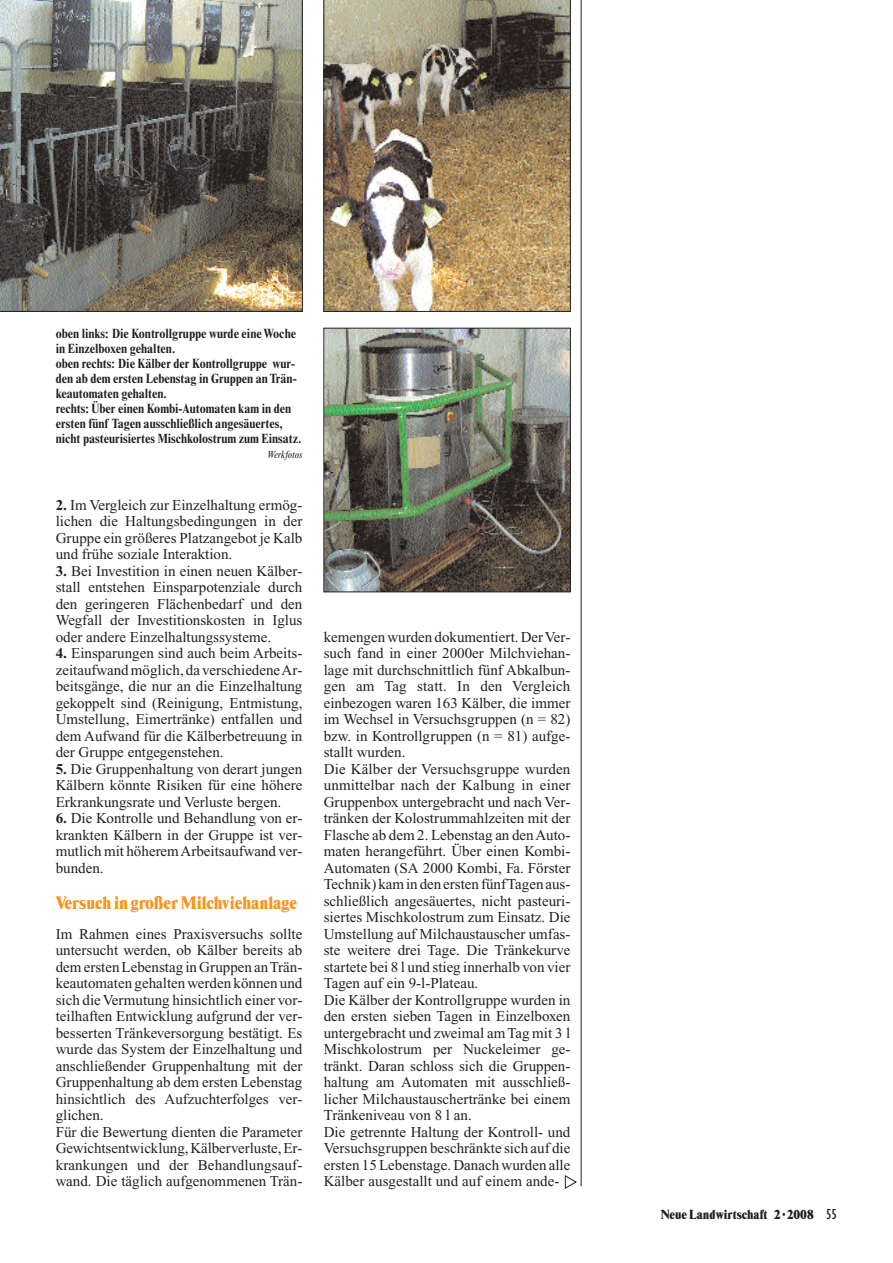
<style>
.page{position:relative;width:893px;height:1263px;background:#fff}
.page>*{position:absolute;margin:0;border:0;box-sizing:border-box;transform-origin:0 0}
.t1{font:16.5px "Times Mod Black SH";color:#f7941e}
.t2{font:15px/16.5px "Times";color:#231f1f;text-align:justify}
.t3{font:700 condensed 13.5px/15px "Times New Roman";color:#231f1f}
.t4{font:12px "Times Mod Black SH";color:#231f1f}
.t5{font:italic condensed 10.5px "Times New Roman";color:#231f1f}
.s1{font-weight:700}
.s2{font-family:"Gill Sans";font-stretch:condensed;font-size:15px}
</style>
<div class="page">
<img style="left:324px;top:0;width:246px;height:312px">
<img style="left:0;top:0;width:302px;height:312px">
<hr style="left:581px;top:0;width:1px;height:1186px;background:#231f1f">
<img style="left:326px;top:330px;width:242px;height:260px">
<div style="left:324px;top:328px;width:246px;height:264px;border:1px solid #231f1f"></div>
<p class="t3" style="left:56px;top:327px;width:247px">oben links: Die Kontrollgruppe wurde eine Woche in Einzelboxen gehalten.<br>oben rechts: Die Kälber der Kontrollgruppe wur&shy;den ab dem ersten Lebenstag in Gruppen an Trän&shy;keautomaten gehalten.<br>rechts: Über einen Kombi-Automaten kam in den ersten fünf Tagen ausschließlich angesäuertes, nicht pasteurisiertes Mischkolostrum zum Einsatz.</p>
<p class="t5" style="left:267px;top:450px;width:36px">Werkfotos</p>
<p class="t2" style="left:56px;top:498px;width:248px"><span class="s1">2.</span> Im Vergleich zur Einzelhaltung ermög&shy;lichen die Haltungsbedingungen in der Gruppe ein größeres Platzangebot je Kalb und frühe soziale Interaktion.</p>
<p class="t2" style="left:56px;top:564px;width:248px"><span class="s1">3.</span> Bei Investition in einen neuen Kälber&shy;stall entstehen Einsparpotenziale durch den geringeren Flächenbedarf und den Wegfall der Investitionskosten in Iglus oder andere Einzelhaltungssysteme.</p>
<p class="t2" style="left:56px;top:646px;width:248px"><span class="s1">4.</span> Einsparungen sind auch beim Arbeits&shy;zeitaufwand möglich, da verschiedene Ar&shy;beitsgänge, die nur an die Einzelhaltung gekoppelt sind (Reinigung, Entmistung, Umstellung, Eimertränke) entfallen und dem Aufwand für die Kälberbetreuung in der Gruppe entgegenstehen.</p>
<p class="t2" style="left:56px;top:762px;width:248px"><span class="s1">5.</span> Die Gruppenhaltung von derart jungen Kälbern könnte Risiken für eine höhere Erkrankungsrate und Verluste bergen.</p>
<p class="t2" style="left:56px;top:811px;width:248px"><span class="s1">6.</span> Die Kontrolle und Behandlung von er&shy;krankten Kälbern in der Gruppe ist ver&shy;mutlich mit höherem Arbeitsaufwand ver&shy;bunden.</p>
<p class="t1" style="left:56px;top:897px;width:243px">Versuch in großer Milchviehanlage</p>
<p class="t2" style="left:56px;top:927px;width:248px;text-align:left">Im Rahmen eines Praxisversuchs sollte untersucht werden, ob Kälber bereits ab dem ersten Lebenstag in Gruppen an Trän&shy;keautomaten gehalten werden können und sich die Vermutung hinsichtlich einer vor&shy;teilhaften Entwicklung aufgrund der ver&shy;besserten Tränkeversorgung bestätigt. Es wurde das System der Einzelhaltung und anschließender Gruppenhaltung mit der Gruppenhaltung ab dem ersten Lebenstag hinsichtlich des Aufzuchterfolges ver&shy;glichen.<br>Für die Bewertung dienten die Parameter Gewichtsentwicklung, Kälberverluste, Er&shy;krankungen und der Behandlungsauf&shy;wand. Die täglich aufgenommenen Trän-</p>
<p class="t2" style="left:324px;top:630px;width:248px;text-align:left">kemengen wurden dokumentiert. Der Ver&shy;such fand in einer 2000er Milchviehan&shy;lage mit durchschnittlich fünf Abkalbun&shy;gen am Tag statt. In den Vergleich einbezogen waren 163 Kälber, die immer im Wechsel in Versuchsgruppen (n = 82) bzw. in Kontrollgruppen (n = 81) aufge&shy;stallt wurden.<br>Die Kälber der Versuchsgruppe wurden unmittelbar nach der Kalbung in einer Gruppenbox untergebracht und nach Ver&shy;tränken der Kolostrummahlzeiten mit der Flasche ab dem 2. Lebenstag an den Auto&shy;maten herangeführt. Über einen Kombi-Automaten (SA 2000 Kombi, Fa. Förster Technik) kam in den ersten fünf Tagen aus&shy;schließlich angesäuertes, nicht pasteuri&shy;siertes Mischkolostrum zum Einsatz. Die Umstellung auf Milchaustauscher umfas&shy;ste weitere drei Tage. Die Tränkekurve startete bei 8 l und stieg innerhalb von vier Tagen auf ein 9-l-Plateau.<br>Die Kälber der Kontrollgruppe wurden in den ersten sieben Tagen in Einzelboxen untergebracht und zweimal am Tag mit 3 l Mischkolostrum per Nuckeleimer ge&shy;tränkt. Daran schloss sich die Gruppen&shy;haltung am Automaten mit ausschließ&shy;licher Milchaustauschertränke bei einem Tränkeniveau von 8 l an.<br>Die getrennte Haltung der Kontroll- und Versuchsgruppen beschränkte sich auf die ersten 15 Lebenstage. Danach wurden alle Kälber ausgestallt und auf einem ande-</p>
<p class="t4" style="left:660px;top:1211px;width:178px">Neue Landwirtschaft 2 · 2008 <span class="s2">55</span></p>
</div>
